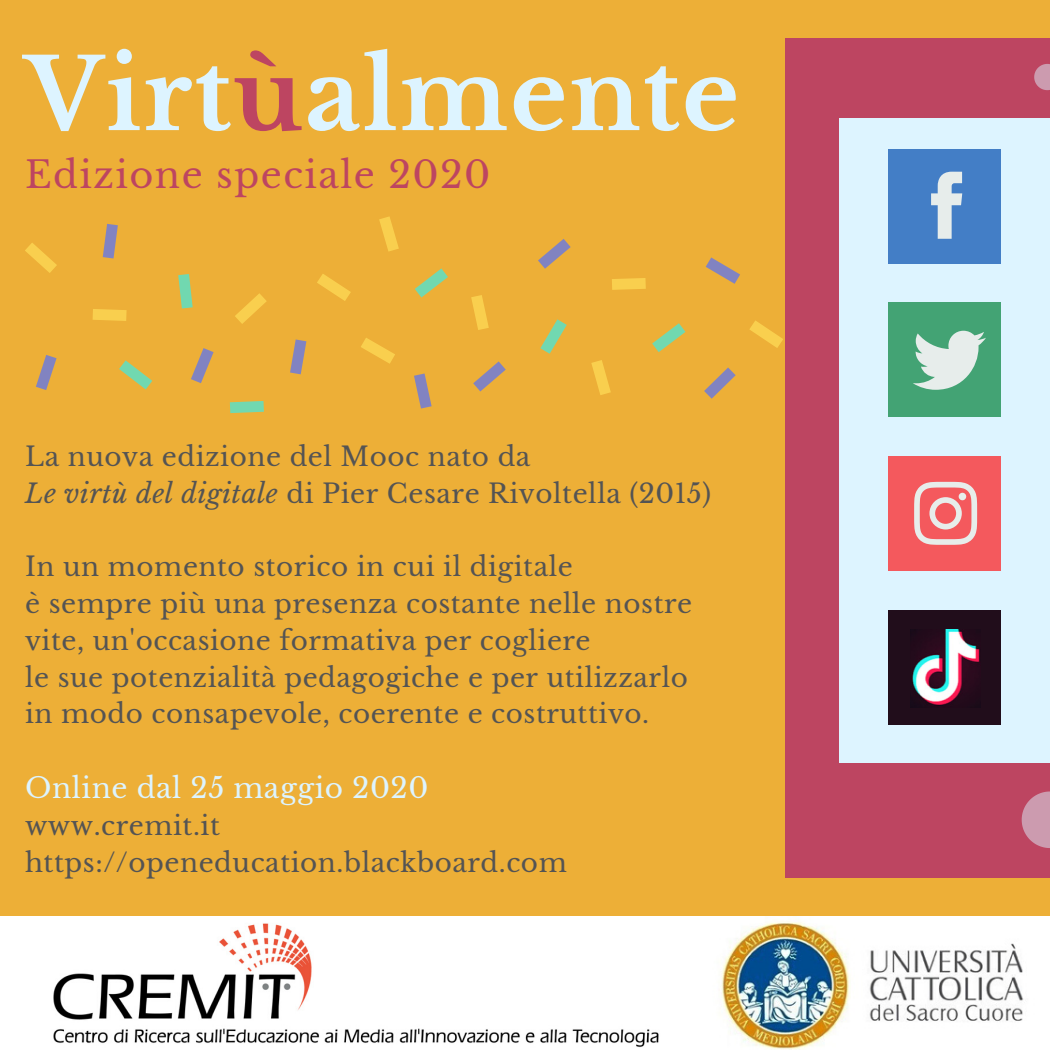
<style>
.page{position:relative;width:1050px;height:1050px;background:#edaf37}
.page>*{position:absolute;margin:0;border:0;box-sizing:border-box;transform-origin:0 0}
.t1{font:700 98px "Libre Baskerville";letter-spacing:.02em;color:#ddf4ff}
.t2{font:36.75px "Libre Baskerville";letter-spacing:.04em;color:#bd4561}
.t3{font:28px "Libre Baskerville";letter-spacing:.02em;color:#ddf4ff}
.t4{font:26.25px/36.8px "Libre Baskerville";letter-spacing:.02em;color:#545454}
.s1{color:#bd4561}
.s2{font-style:italic}
</style>
<div class="page">
<svg style="left:540px;top:319px;width:27px;height:35px"></svg>
<svg style="left:749px;top:320px;width:34px;height:28px"></svg>
<svg style="left:704px;top:367px;width:32px;height:32px"></svg>
<svg style="left:706px;top:257px;width:34px;height:27px"></svg>
<svg style="left:612px;top:278px;width:34px;height:12px"></svg>
<svg style="left:591px;top:360px;width:20px;height:35px"></svg>
<svg style="left:538px;top:239px;width:33px;height:30px"></svg>
<svg style="left:652px;top:323px;width:34px;height:29px"></svg>
<svg style="left:471px;top:295px;width:18px;height:35px"></svg>
<svg style="left:317px;top:274px;width:34px;height:27px"></svg>
<svg style="left:414px;top:373px;width:18px;height:36px"></svg>
<svg style="left:178px;top:274px;width:15px;height:35px"></svg>
<svg style="left:235px;top:293px;width:32px;height:31px"></svg>
<svg style="left:290px;top:339px;width:16px;height:35px"></svg>
<svg style="left:361px;top:338px;width:34px;height:26px"></svg>
<svg style="left:191px;top:348px;width:23px;height:35px"></svg>
<svg style="left:230px;top:401px;width:34px;height:12px"></svg>
<svg style="left:36px;top:355px;width:21px;height:35px"></svg>
<svg style="left:379px;top:216px;width:20px;height:35px"></svg>
<svg style="left:473px;top:361px;width:33px;height:31px"></svg>
<svg style="left:119px;top:360px;width:33px;height:29px"></svg>
<svg style="left:415px;top:268px;width:33px;height:30px"></svg>
<svg style="left:103px;top:224px;width:15px;height:35px"></svg>
<svg style="left:93px;top:309px;width:34px;height:12px"></svg>
<svg style="left:25px;top:243px;width:32px;height:30px"></svg>
<div style="left:785px;top:38px;width:265px;height:840px;background:#bd4561"></div>
<div style="left:839px;top:119px;width:211px;height:644px;background:#ddf4ff"></div>
<div style="left:888px;top:149px;width:113px;height:114px;background:#437ec6"></div>
<div style="left:888px;top:303px;width:113px;height:114px;background:#43a374"></div>
<svg style="left:908px;top:302px;width:93px;height:88px"></svg>
<div style="left:888px;top:456px;width:113px;height:114px;background:#f4595d"></div>
<svg style="left:914px;top:482px;width:63px;height:63px"></svg>
<div style="left:959px;top:493px;width:7px;height:7px;background:#e7edeb;border-radius:50%"></div>
<div style="left:888px;top:611px;width:113px;height:114px;background:#210d1b"></div>
<svg style="left:931px;top:172px;width:32px;height:67px"></svg>
<svg style="left:1034px;top:64px;width:16px;height:26px"></svg>
<img style="left:910px;top:630px;width:70px;height:77px">
<svg style="left:1022px;top:791px;width:28px;height:57px"></svg>
<img style="left:0;top:916px;width:1049px;height:134px">
<h1 class="t1" style="left:25px;top:35px;width:716px">Virt<span class="s1">ù</span>almente</h1>
<h2 class="t2" style="left:25px;top:152px;width:467px">Edizione speciale 2020</h2>
<p class="t4" style="left:25px;top:439px;width:688px">La nuova edizione del Mooc nato da<br><span class="s2">Le virtù del digitale</span> di Pier Cesare Rivoltella (2015)</p>
<p class="t4" style="left:25px;top:549px;width:669px">In un momento storico in cui il digitale<br>è sempre più una presenza costante nelle nostre vite, un'occasione formativa per cogliere<br>le sue potenzialità pedagogiche e per utilizzarlo in modo consapevole, coerente e costruttivo.</p>
<p class="t3" style="left:25px;top:771px;width:405px">Online dal 25 maggio 2020</p>
<p class="t4" style="left:25px;top:807px;width:543px">www.cremit.it https://openeducation.blackboard.com</p>
</div>
